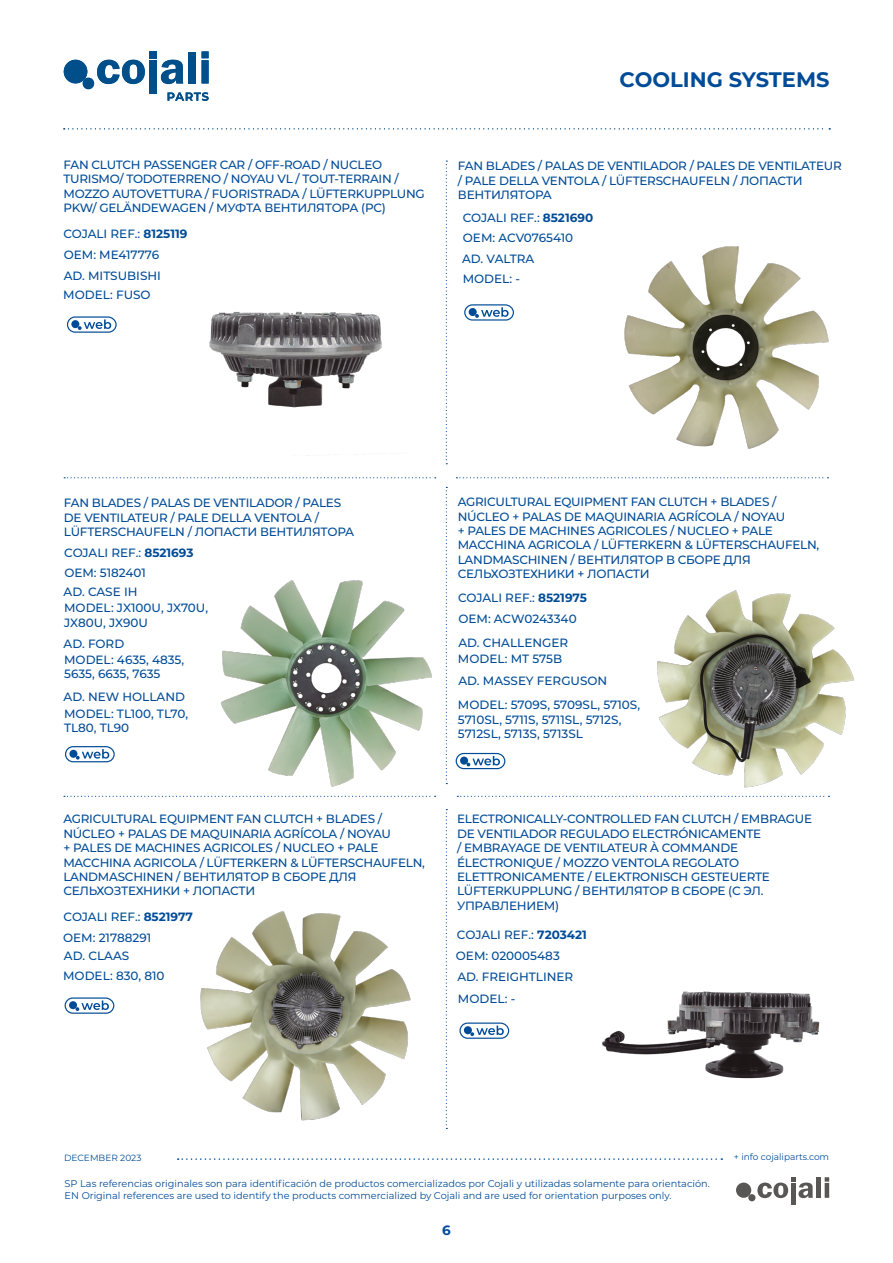
<style>
.page{position:relative;width:893px;height:1263px;background:#fff}
.page>*{position:absolute;margin:0;border:0;box-sizing:border-box;transform-origin:0 0}
.t1{font:700 21px "Montserrat";color:#004b97}
.t2{font:700 13.5px "Montserrat";color:#004b97}
.t3{font:500 12px/14.4px "Montserrat";letter-spacing:-.02em;color:#004b97}
.t4{font:500 12px/14.4px "Montserrat";color:#004b97}
.t5{font:9.75px/12px "Montserrat";color:#004b97}
.t6{font:9px "Montserrat";color:#004b97}
.s1{font-weight:700}
</style>
<div class="page">
<div style="left:149px;top:51px;width:8px;height:7px;background:#004f8b"></div>
<div style="left:64px;top:60px;width:23px;height:23px;background:#004f8b;border-radius:50%"></div>
<div style="left:816px;top:1178px;width:5px;height:20px;background:#585756"></div>
<svg style="left:825px;top:1177px;width:4px;height:21px"></svg>
<div style="left:736px;top:1182px;width:15px;height:16px;background:#585756;border-radius:50%"></div>
<div style="left:748px;top:1194px;width:7px;height:7px;background:#585756;border-radius:50%"></div>
<div style="left:791px;top:1183px;width:5px;height:21px;background:#585756"></div>
<svg style="left:757px;top:1177px;width:56px;height:21px"></svg>
<svg style="left:178px;top:1158px;width:544px;height:2px"></svg>
<svg style="left:97px;top:60px;width:48px;height:24px"></svg>
<div style="left:149px;top:52px;width:8px;height:7px;background:#004f8b"></div>
<svg style="left:161px;top:60px;width:22px;height:24px"></svg>
<div style="left:189px;top:52px;width:7px;height:32px;background:#004f8b"></div>
<svg style="left:202px;top:51px;width:7px;height:33px"></svg>
<div style="left:149px;top:61px;width:8px;height:33px;background:#004f8b"></div>
<div style="left:64px;top:60px;width:23px;height:24px;background:#004f8b;border-radius:50%"></div>
<div style="left:83px;top:78px;width:11px;height:11px;background:#004f8b;border-radius:50%"></div>
<svg style="left:168px;top:92px;width:41px;height:9px"></svg>
<svg style="left:64px;top:128px;width:766px;height:2px"></svg>
<svg style="left:446px;top:809px;width:1px;height:320px"></svg>
<svg style="left:446px;top:161px;width:1px;height:303px"></svg>
<svg style="left:446px;top:487px;width:1px;height:65px"></svg>
<svg style="left:64px;top:997px;width:51px;height:17px"></svg>
<svg style="left:66px;top:316px;width:51px;height:17px"></svg>
<svg style="left:464px;top:304px;width:50px;height:17px"></svg>
<img style="left:209px;top:311px;width:173px;height:97px">
<svg style="left:64px;top:477px;width:372px;height:1px"></svg>
<svg style="left:456px;top:477px;width:372px;height:1px"></svg>
<img style="left:601px;top:991px;width:219px;height:88px">
<img style="left:200px;top:911px;width:211px;height:210px">
<img style="left:624px;top:246px;width:205px;height:203px">
<svg style="left:64px;top:796px;width:137px;height:1px"></svg>
<svg style="left:468px;top:796px;width:361px;height:1px"></svg>
<svg style="left:459px;top:1022px;width:51px;height:17px"></svg>
<svg style="left:65px;top:746px;width:50px;height:17px"></svg>
<img style="left:201px;top:553px;width:267px;height:244px">
<svg style="left:455px;top:752px;width:51px;height:18px"></svg>
<img style="left:633px;top:590px;width:221px;height:206px">
<h1 class="t1" style="left:620px;top:65px;width:211px">COOLING SYSTEMS</h1>
<p class="t3" style="left:63px;top:157px;width:363px">FAN CLUTCH PASSENGER CAR / OFF-ROAD / NUCLEO TURISMO/ TODOTERRENO / NOYAU VL / TOUT-TERRAIN / MOZZO AUTOVETTURA / FUORISTRADA / LÜFTERKUPPLUNG PKW/ GELÄNDEWAGEN / МУФТА ВЕНТИЛЯТОРА (PC)</p>
<p class="t3" style="left:458px;top:158px;width:385px">FAN BLADES / PALAS DE VENTILADOR / PALES DE VENTILATEUR / PALE DELLA VENTOLA / LÜFTERSCHAUFELN / ЛОПАСТИ<br>ВЕНТИЛЯТОРА</p>
<p class="t4" style="left:63px;top:223px;width:126px;line-height:20.9px">COJALI REF.: <span class="s1">8125119<br></span>OEM: ME417776<br>AD. MITSUBISHI</p>
<p class="t4" style="left:63px;top:287px;width:89px">MODEL: FUSO</p>
<p class="t4" style="left:462px;top:207px;width:133px;line-height:20.9px">COJALI REF.: <span class="s1">8521690<br></span>OEM: ACV0765410<br>AD. VALTRA</p>
<p class="t3" style="left:463px;top:271px;width:59px">MODEL: -</p>
<p class="t3" style="left:64px;top:495px;width:292px">FAN BLADES / PALAS DE VENTILADOR / PALES<br>DE VENTILATEUR / PALE DELLA VENTOLA /<br>LÜFTERSCHAUFELN / ЛОПАСТИ ВЕНТИЛЯТОРА</p>
<p class="t4" style="left:64px;top:542px;width:131px;line-height:20.4px">COJALI REF.: <span class="s1">8521693<br></span>OEM: 5182401</p>
<p class="t3" style="left:64px;top:584px;width:75px">AD. CASE IH</p>
<p class="t4" style="left:64px;top:600px;width:145px">MODEL: JX100U, JX70U,<br>JX80U, JX90U</p>
<p class="t4" style="left:64px;top:652px;width:122px">MODEL: 4635, 4835,<br>5635, 6635, 7635</p>
<p class="t4" style="left:64px;top:706px;width:125px">MODEL: TL100, TL70,<br>TL80, TL90</p>
<p class="t3" style="left:64px;top:636px;width:62px">AD. FORD</p>
<p class="t4" style="left:64px;top:689px;width:123px">AD. NEW HOLLAND</p>
<p class="t3" style="left:458px;top:494px;width:363px">AGRICULTURAL EQUIPMENT FAN CLUTCH + BLADES / NÚCLEO + PALAS DE MAQUINARIA AGRÍCOLA / NOYAU<br>+ PALES DE MACHINES AGRICOLES / NUCLEO + PALE MACCHINA AGRICOLA / LÜFTERKERN &amp; LÜFTERSCHAUFELN, LANDMASCHINEN / ВЕНТИЛЯТОР В СБОРЕ ДЛЯ СЕЛЬХОЗТЕХНИКИ + ЛОПАСТИ</p>
<p class="t3" style="left:458px;top:587px;width:130px;line-height:20.4px">COJALI REF.: <span class="s1">8521975<br></span>OEM: ACW0243340</p>
<p class="t4" style="left:458px;top:635px;width:111px">AD. CHALLENGER</p>
<p class="t4" style="left:458px;top:673px;width:150px">AD. MASSEY FERGUSON</p>
<p class="t4" style="left:458px;top:651px;width:106px">MODEL: MT 575B</p>
<p class="t4" style="left:458px;top:697px;width:184px">MODEL: 5709S, 5709SL, 5710S,<br>5710SL, 5711S, 5711SL, 5712S,<br>5712SL, 5713S, 5713SL</p>
<p class="t3" style="left:63px;top:811px;width:363px">AGRICULTURAL EQUIPMENT FAN CLUTCH + BLADES / NÚCLEO + PALAS DE MAQUINARIA AGRÍCOLA / NOYAU<br>+ PALES DE MACHINES AGRICOLES / NUCLEO + PALE MACCHINA AGRICOLA / LÜFTERKERN &amp; LÜFTERSCHAUFELN, LANDMASCHINEN / ВЕНТИЛЯТОР В СБОРЕ ДЛЯ СЕЛЬХОЗТЕХНИКИ + ЛОПАСТИ</p>
<p class="t3" style="left:457px;top:811px;width:357px">ELECTRONICALLY-CONTROLLED FAN CLUTCH / EMBRAGUE DE VENTILADOR REGULADO ELECTRÓNICAMENTE<br>/ EMBRAYAGE DE VENTILATEUR À COMMANDE ÉLECTRONIQUE / MOZZO VENTOLA REGOLATO ELETTRONICAMENTE / ELEKTRONISCH GESTEUERTE LÜFTERKUPPLUNG / ВЕНТИЛЯТОР В СБОРЕ (С ЭЛ.<br>УПРАВЛЕНИЕМ)</p>
<p class="t4" style="left:63px;top:906px;width:131px;line-height:20.4px">COJALI REF.: <span class="s1">8521977<br></span>OEM: 21788291</p>
<p class="t3" style="left:64px;top:948px;width:67px">AD. CLAAS</p>
<p class="t4" style="left:456px;top:923px;width:133px;line-height:21.5px">COJALI REF.: <span class="s1">7203421<br></span>OEM: 020005483</p>
<p class="t4" style="left:457px;top:968px;width:117px">AD. FREIGHTLINER</p>
<p class="t4" style="left:63px;top:968px;width:103px">MODEL: 830, 810</p>
<p class="t3" style="left:458px;top:991px;width:59px">MODEL: -</p>
<p class="t6" style="left:64px;top:1152px;width:79px">DECEMBER 2023</p>
<p class="t5" style="left:65px;top:1177px;width:647px">SP Las referencias originales son para identificación de productos comercializados por Cojali y utilizadas solamente para orientación.<br>EN Original references are used to identify the products commercialized by Cojali and are used for orientation purposes only.</p>
<p class="t2" style="left:442px;top:1220px;width:10px">6</p>
<p class="t6" style="left:734px;top:1150px;width:97px">+ info cojaliparts.com</p>
</div>
